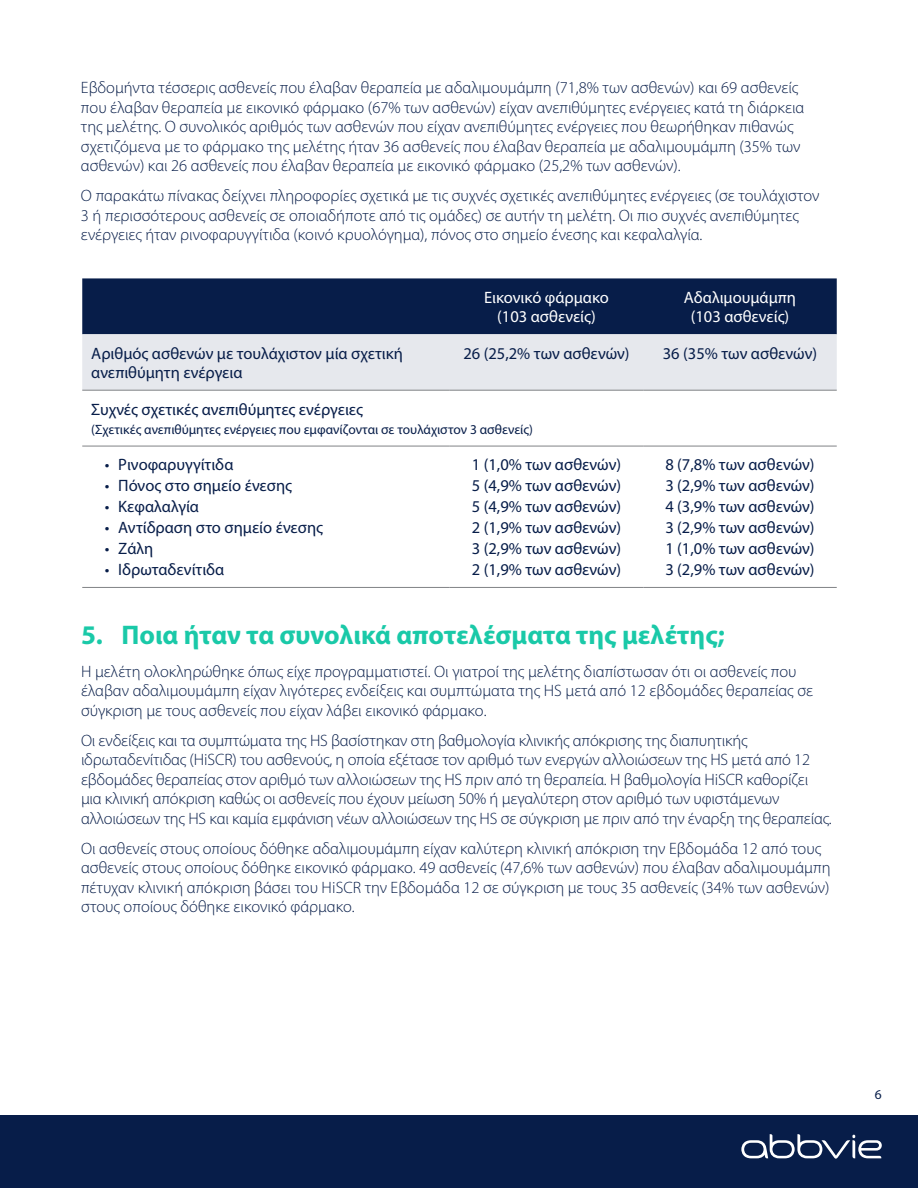
<style>
.page{position:relative;width:918px;height:1188px;background:#fff}
.page>*{position:absolute;margin:0;border:0;box-sizing:border-box;transform-origin:0 0}
.t1{font:700 27px "Myriad Pro";color:#1ac9a8}
.t2{font:300 16.5px/19.5px "Myriad Pro";color:#071d49}
.t3{font:16.5px/21px "Myriad Pro";color:#071d49;text-align:justify}
.t4{font:16.5px/19.5px "Myriad Pro";color:#fff;text-align:center}
.t5{font:13.5px "Myriad Pro";color:#071d49}
</style>
<div class="page">
<div style="left:0;top:1115px;width:918px;height:73px;background:#071d49"></div>
<svg style="left:82px;top:278px;width:755px;height:112px;background:#77839b"></svg>
<hr style="left:82px;top:390px;width:368px;height:1px;background:#808285">
<hr style="left:450px;top:390px;width:193px;height:1px;background:#808285">
<hr style="left:643px;top:390px;width:194px;height:1px;background:#808285">
<hr style="left:82px;top:446px;width:368px;height:1px;background:#808285">
<hr style="left:450px;top:446px;width:193px;height:1px;background:#808285">
<hr style="left:643px;top:446px;width:194px;height:1px;background:#808285">
<hr style="left:82px;top:587px;width:368px;height:1px;background:#808285">
<hr style="left:450px;top:587px;width:193px;height:1px;background:#808285">
<hr style="left:643px;top:587px;width:194px;height:1px;background:#808285">
<svg style="left:741px;top:1134px;width:141px;height:25px"></svg>
<p class="t2" style="left:81px;top:78px;width:725px">Εβδομήντα τέσσερις ασθενείς που έλαβαν θεραπεία με αδαλιμουμάμπη (71,8% των ασθενών) και 69 ασθενείς που έλαβαν θεραπεία με εικονικό φάρμακο (67% των ασθενών) είχαν ανεπιθύμητες ενέργειες κατά τη διάρκεια της μελέτης. Ο συνολικός αριθμός των ασθενών που είχαν ανεπιθύμητες ενέργειες που θεωρήθηκαν πιθανώς σχετιζόμενα με το φάρμακο της μελέτης ήταν 36 ασθενείς που έλαβαν θεραπεία με αδαλιμουμάμπη (35% των ασθενών) και 26 ασθενείς που έλαβαν θεραπεία με εικονικό φάρμακο (25,2% των ασθενών).</p>
<p class="t2" style="left:81px;top:186px;width:740px">Ο παρακάτω πίνακας δείχνει πληροφορίες σχετικά με τις συχνές σχετικές ανεπιθύμητες ενέργειες (σε τουλάχιστον<br>3 ή περισσότερους ασθενείς σε οποιαδήποτε από τις ομάδες) σε αυτήν τη μελέτη. Οι πιο συχνές ανεπιθύμητες ενέργειες ήταν ρινοφαρυγγίτιδα (κοινό κρυολόγημα), πόνος στο σημείο ένεσης και κεφαλαλγία.</p>
<p class="t4" style="left:484px;top:287px;width:126px">Εικονικό φάρμακο (103 ασθενείς)</p>
<p class="t4" style="left:684px;top:287px;width:114px">Αδαλιμουμάμπη (103 ασθενείς)</p>
<p class="t3" style="left:91px;top:343px;width:313px;line-height:19.5px">Αριθμός ασθενών με τουλάχιστον μία σχετική ανεπιθύμητη ενέργεια</p>
<p class="t3" style="left:463px;top:342px;width:168px">26 (25,2% των ασθενών)</p>
<p class="t3" style="left:663px;top:342px;width:156px">36 (35% των ασθενών)</p>
<p class="t3" style="left:91px;top:398px;width:273px">Συχνές σχετικές ανεπιθύμητες ενέργειες</p>
<p class="t5" style="left:91px;top:421px;width:443px">(Σχετικές ανεπιθύμητες ενέργειες που εμφανίζονται σε τουλάχιστον 3 ασθενείς)</p>
<p class="t3" style="left:105px;top:454px;width:130px">• Ρινοφαρυγγίτιδα</p>
<p class="t3" style="left:105px;top:475px;width:189px">• Πόνος στο σημείο ένεσης</p>
<p class="t3" style="left:105px;top:496px;width:96px">• Κεφαλαλγία</p>
<p class="t3" style="left:105px;top:517px;width:220px">• Αντίδραση στο σημείο ένεσης</p>
<p class="t3" style="left:105px;top:538px;width:50px">• Ζάλη</p>
<p class="t3" style="left:105px;top:559px;width:121px">• Ιδρωταδενίτιδα</p>
<p class="t3" style="left:472px;top:454px;width:151px">1 (1,0% των ασθενών)<br>5 (4,9% των ασθενών)<br>5 (4,9% των ασθενών)<br>2 (1,9% των ασθενών)<br>3 (2,9% των ασθενών)<br>2 (1,9% των ασθενών)</p>
<p class="t3" style="left:665px;top:454px;width:151px">8 (7,8% των ασθενών)<br>3 (2,9% των ασθενών)<br>4 (3,9% των ασθενών)<br>3 (2,9% των ασθενών)<br>1 (1,0% των ασθενών)<br>3 (2,9% των ασθενών)</p>
<h1 class="t1" style="left:81px;top:617px;width:645px">5. Ποια ήταν τα συνολικά αποτελέσματα της μελέτης;</h1>
<p class="t2" style="left:81px;top:661px;width:734px">Η μελέτη ολοκληρώθηκε όπως είχε προγραμματιστεί. Οι γιατροί της μελέτης διαπίστωσαν ότι οι ασθενείς που έλαβαν αδαλιμουμάμπη είχαν λιγότερες ενδείξεις και συμπτώματα της HS μετά από 12 εβδομάδες θεραπείας σε σύγκριση με τους ασθενείς που είχαν λάβει εικονικό φάρμακο.</p>
<p class="t2" style="left:81px;top:730px;width:752px">Οι ενδείξεις και τα συμπτώματα της HS βασίστηκαν στη βαθμολογία κλινικής απόκρισης της διαπυητικής ιδρωταδενίτιδας (HiSCR) του ασθενούς, η οποία εξέτασε τον αριθμό των ενεργών αλλοιώσεων της HS μετά από 12 εβδομάδες θεραπείας στον αριθμό των αλλοιώσεων της HS πριν από τη θεραπεία. Η βαθμολογία HiSCR καθορίζει μια κλινική απόκριση καθώς οι ασθενείς που έχουν μείωση 50% ή μεγαλύτερη στον αριθμό των υφιστάμενων αλλοιώσεων της HS και καμία εμφάνιση νέων αλλοιώσεων της HS σε σύγκριση με πριν από την έναρξη της θεραπείας.</p>
<p class="t2" style="left:81px;top:838px;width:751px">Οι ασθενείς στους οποίους δόθηκε αδαλιμουμάμπη είχαν καλύτερη κλινική απόκριση την Εβδομάδα 12 από τους ασθενείς στους οποίους δόθηκε εικονικό φάρμακο. 49 ασθενείς (47,6% των ασθενών) που έλαβαν αδαλιμουμάμπη πέτυχαν κλινική απόκριση βάσει του HiSCR την Εβδομάδα 12 σε σύγκριση με τους 35 ασθενείς (34% των ασθενών) στους οποίους δόθηκε εικονικό φάρμακο.</p>
<p class="t5" style="left:875px;top:1086px;width:8px">6</p>
</div>
